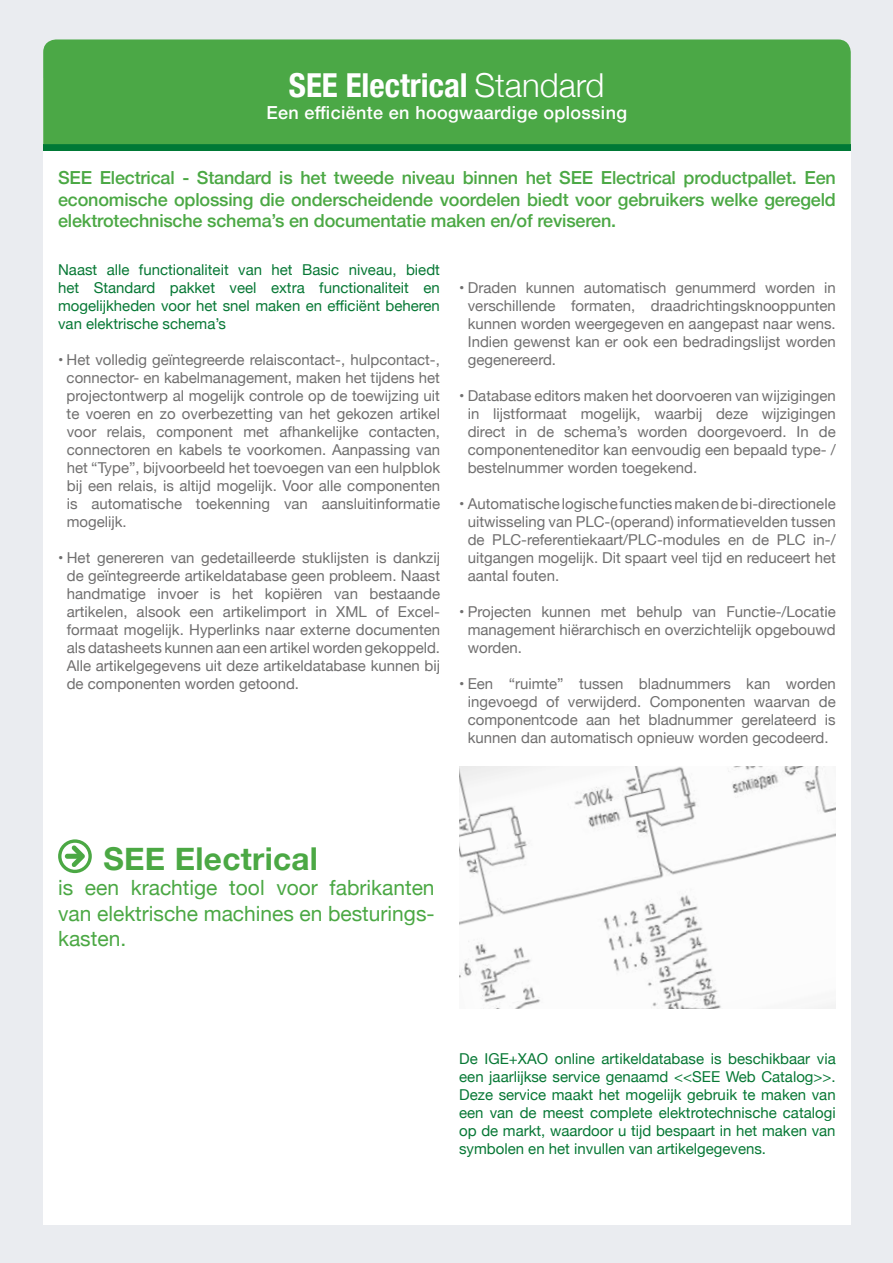
<style>
.page{position:relative;width:893px;height:1263px;background:#eaecf0}
.page>*{position:absolute;margin:0;border:0;box-sizing:border-box;transform-origin:0 0}
.t1{font:700 condensed 33px "Helvetica Neue";color:#fff}
.t2{font:700 31.5px "Helvetica Neue";letter-spacing:.01em;color:#4ba844}
.t3{font:21px/25.2px "Helvetica Neue";color:#4ba844;text-align:justify}
.t4{font:500 18px/21.6px "Helvetica Neue";letter-spacing:-.01em;color:#4ba844;text-align:justify}
.t5{font:500 18px "Helvetica Neue";letter-spacing:.02em;color:#fff}
.t6{font:15px/18px "Helvetica Neue";color:#706f6f;text-align:justify}
.t7{font:15px/18px "Helvetica Neue";color:#077835;text-align:justify}
.s1{font-weight:300;font-stretch:normal}
</style>
<div class="page">
<div style="left:43px;top:78px;width:808px;height:1147px;background:#fff"></div>
<div style="left:43px;top:144px;width:808px;height:7px;background:#007936"></div>
<div style="left:43px;top:39px;width:808px;height:105px;background:#4ba846"></div>
<svg style="left:58px;top:839px;width:34px;height:34px"></svg>
<div style="left:65px;top:854px;width:17px;height:5px;background:#4ba844;border-radius:3px"></div>
<img style="left:459px;top:767px;width:377px;height:241px">
<h1 class="t1" style="left:289px;top:58px;width:317px">SEE Electrical <span class="s1">Standard</span></h1>
<p class="t5" style="left:266px;top:98px;width:362px">Een efficiënte en hoogwaardige oplossing</p>
<p class="t4" style="left:58px;top:166px;width:779px">SEE Electrical - Standard is het tweede niveau binnen het SEE Electrical productpallet. Een economische oplossing die onderscheidende voordelen biedt voor gebruikers welke geregeld elektrotechnische schema’s en documentatie maken en/of reviseren.</p>
<p class="t7" style="left:58px;top:261px;width:383px">Naast alle functionaliteit van het Basic niveau, biedt het Standard pakket veel extra functionaliteit en mogelijkheden voor het snel maken en efficiënt beheren van elektrische schema’s</p>
<p class="t6" style="left:67px;top:351px;width:375px;text-indent:-9px">• Het volledig geïntegreerde relaiscontact-, hulpcontact-, connector- en kabelmanagement, maken het tijdens het projectontwerp al mogelijk controle op de toewijzing uit te voeren en zo overbezetting van het gekozen artikel voor relais, component met afhankelijke contacten, connectoren en kabels te voorkomen. Aanpassing van het “Type”, bijvoorbeeld het toevoegen van een hulpblok bij een relais, is altijd mogelijk. Voor alle componenten is automatische toekenning van aansluitinformatie mogelijk.</p>
<p class="t6" style="left:67px;top:549px;width:375px;text-indent:-8px">• Het genereren van gedetailleerde stuklijsten is dankzij de geïntegreerde artikeldatabase geen probleem. Naast handmatige invoer is het kopiëren van bestaande artikelen, alsook een artikelimport in XML of Excel&shy;formaat mogelijk. Hyperlinks naar externe documenten als datasheets kunnen aan een artikel worden gekoppeld.<br>Alle artikelgegevens uit deze artikeldatabase kunnen bij de componenten worden getoond.</p>
<p class="t6" style="left:468px;top:279px;width:370px;text-indent:-8px">• Draden kunnen automatisch genummerd worden in verschillende formaten, draadrichtingsknooppunten kunnen worden weergegeven en aangepast naar wens.<br>Indien gewenst kan er ook een bedradingslijst worden gegenereerd.</p>
<p class="t6" style="left:468px;top:387px;width:370px;text-indent:-8px">• Database editors maken het doorvoeren van wijzigingen in lijstformaat mogelijk, waarbij deze wijzigingen direct in de schema’s worden doorgevoerd. In de componenteneditor kan eenvoudig een bepaald type- / bestelnummer worden toegekend.</p>
<p class="t6" style="left:468px;top:495px;width:370px;text-indent:-9px">• Automatischelogischefunctiesmakendebi-directionele uitwisseling van PLC-(operand) informatievelden tussen de PLC-referentiekaart/PLC-modules en de PLC in-/ uitgangen mogelijk. Dit spaart veel tijd en reduceert het aantal fouten.</p>
<p class="t6" style="left:468px;top:603px;width:370px;text-indent:-8px">• Projecten kunnen met behulp van Functie-/Locatie management hiërarchisch en overzichtelijk opgebouwd worden.</p>
<p class="t6" style="left:459px;top:675px;width:378px;text-align:center">• Een “ruimte” tussen bladnummers kan worden ingevoegd of verwijderd. Componenten waarvan de componentcode aan het bladnummer gerelateerd is kunnen dan automatisch opnieuw worden gecodeerd.</p>
<h2 class="t2" style="left:103px;top:834px;width:216px">SEE Electrical</h2>
<h3 class="t3" style="left:58px;top:876px;width:378px">is een krachtige tool voor fabrikanten van elektrische machines en besturings&shy;kasten.</h3>
<p class="t7" style="left:459px;top:1051px;width:378px">De IGE+XAO online artikeldatabase is beschikbaar via een jaarlijkse service genaamd &lt;&lt;SEE Web Catalog&gt;&gt;.<br>Deze service maakt het mogelijk gebruik te maken van een van de meest complete elektrotechnische catalogi op de markt, waardoor u tijd bespaart in het maken van symbolen en het invullen van artikelgegevens.</p>
</div>
